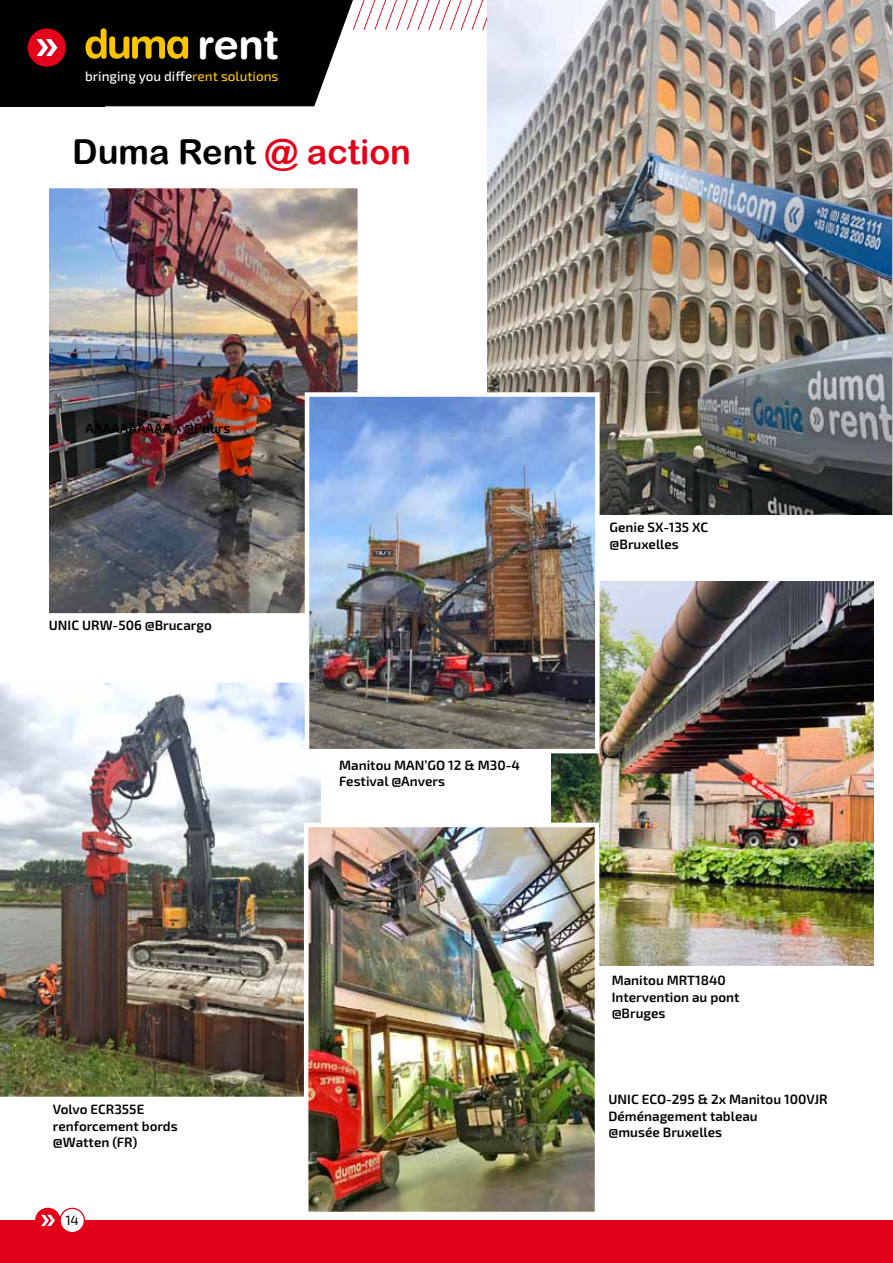
<style>
.page{position:relative;width:893px;height:1263px;background:#fff}
.page>*{position:absolute;margin:0;border:0;box-sizing:border-box;transform-origin:0 0}
.t1{font:700 40.8px "Helvetica Rounded LT Std";color:#fff}
.t2{font:34.5px "Arial Rounded MT Bold";color:#000}
.t3{font:600 13.5px/16.5px "Exo 2.0";color:#000}
.t4{font:500 13.5px "Exo 2.0";color:#fff}
.t5{font:13.5px "Exo 2.0";color:#000}
.s1{color:#fcc400}
.s2{color:#e2001a}
</style>
<div class="page">
<img style="left:50px;top:189px;width:307px;height:424px">
<div style="left:45px;top:184px;width:317px;height:434px;border:4px solid #fff"></div>
<img style="left:0;top:682px;width:321px;height:415px">
<img style="left:552px;top:581px;width:322px;height:384px">
<img style="left:488px;top:106px;width:404px;height:408px">
<img style="left:309px;top:828px;width:285px;height:383px">
<div style="left:304px;top:823px;width:295px;height:393px;border:4px solid #fff"></div>
<img style="left:310px;top:397px;width:285px;height:351px">
<div style="left:305px;top:392px;width:295px;height:361px;border:4px solid #fff"></div>
<div style="left:0;top:0;width:105px;height:106px;background:#000"></div>
<svg style="left:27px;top:0;width:866px;height:106px"></svg>
<div style="left:0;top:1220px;width:893px;height:43px;background:#e2001a"></div>
<div style="left:35px;top:1208px;width:26px;height:25px;background:#e2001a;border-radius:50%"></div>
<div style="left:60px;top:1208px;width:24px;height:24px;background:#fff;border-radius:50%"></div>
<div style="left:60px;top:1208px;width:25px;height:25px;border:1px solid #e2001a;border-radius:50%"></div>
<svg style="left:41px;top:1215px;width:14px;height:11px"></svg>
<h1 class="t1" style="left:198px;top:19px;width:83px">rent</h1>
<p class="t4" style="left:85px;top:68px;width:195px">bringing you diffe<span class="s1">rent solutions</span></p>
<h2 class="t2" style="left:72px;top:132px;width:340px">Duma Rent <span class="s2">@ action</span></h2>
<p class="t3" style="left:86px;top:420px;width:146px">AAAAAAAAAA / @Puurs</p>
<p class="t3" style="left:49px;top:617px;width:164px">UNIC URW-506 @Brucargo</p>
<p class="t3" style="left:339px;top:757px;width:182px">Manitou MAN’GO 12 &amp; M30-4<br>Festival @Anvers</p>
<p class="t3" style="left:610px;top:520px;width:100px">Genie SX-135 XC @Bruxelles</p>
<p class="t3" style="left:612px;top:973px;width:129px">Manitou MRT1840<br>Intervention au pont @Bruges</p>
<p class="t3" style="left:53px;top:1101px;width:126px">Volvo ECR355E renforcement bords @Watten (FR)</p>
<p class="t3" style="left:608px;top:1092px;width:221px">UNIC ECO-295 &amp; 2x Manitou 100VJR<br>Déménagement tableau<br>@musée Bruxelles</p>
<p class="t5" style="left:65px;top:1212px;width:15px">14</p>
</div>
